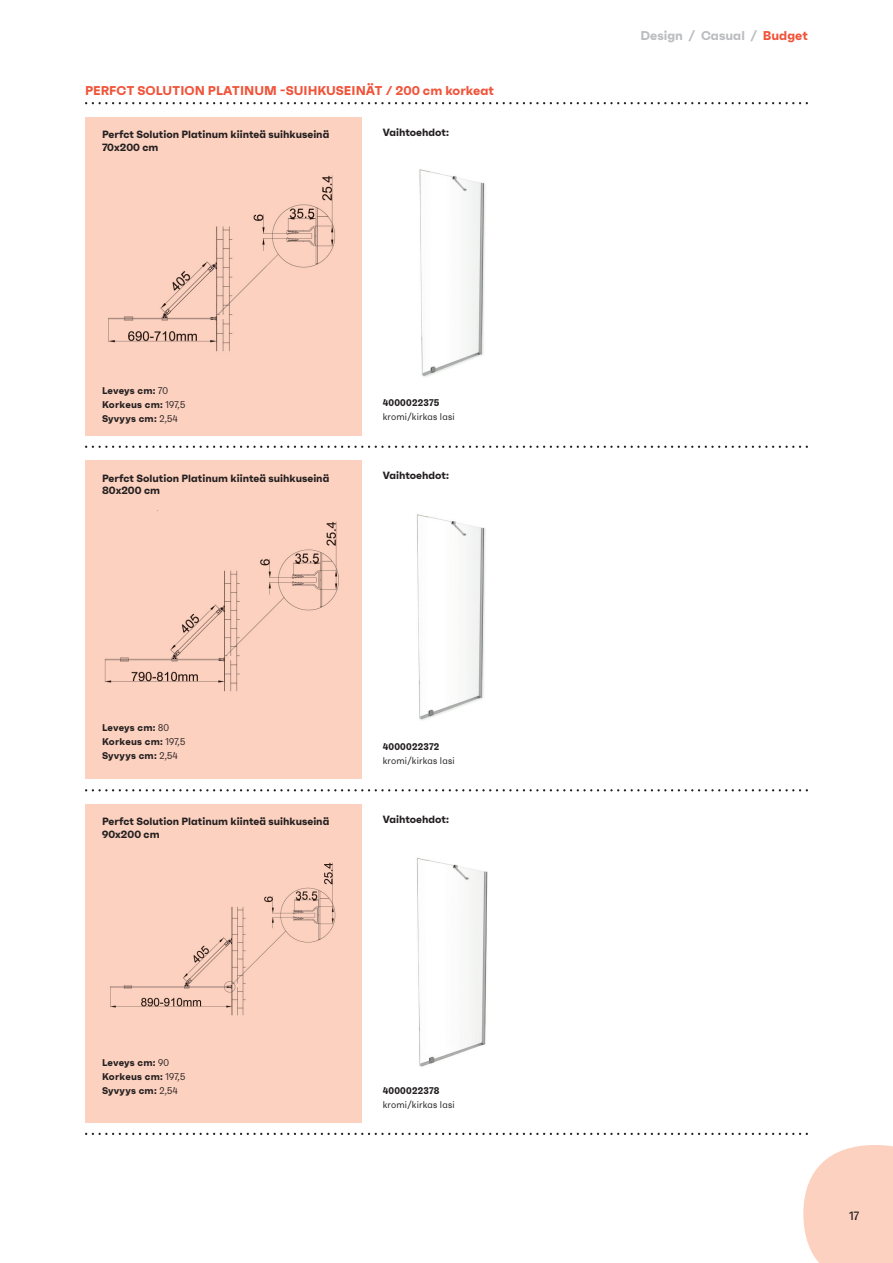
<style>
.page{position:relative;width:893px;height:1263px;background:#fff}
.page>*{position:absolute;margin:0;border:0;box-sizing:border-box;transform-origin:0 0}
.t1{font:700 12.75px "Faktum";color:#f0543a}
.t2{font:700 12.75px "Faktum";color:#bcbdc0}
.t3{font:500 12px "Faktum Con";color:#231f20}
.t4{font:700 10.5px/12.6px "Faktum";color:#231f20}
.t5{font:700 9.75px/14.2px "Faktum";letter-spacing:.025em;color:#231f20}
.t6{font:9.75px "Faktum Con";letter-spacing:.025em;color:#231f20}
.t7{font:700 9.75px "Faktum Con";letter-spacing:.025em;color:#231f20}
.s1{font-family:"Faktum Con";font-weight:400}
.s2{color:#f0543a}
</style>
<div class="page">
<svg style="left:803px;top:1145px;width:90px;height:118px;background:#fcd6c6"></svg>
<img style="left:419px;top:169px;width:67px;height:208px">
<div style="left:85px;top:117px;width:276px;height:318px;background:#fcd1bf"></div>
<img style="left:108px;top:175px;width:227px;height:177px">
<svg style="left:85px;top:446px;width:723px;height:2px"></svg>
<img style="left:417px;top:514px;width:69px;height:206px">
<div style="left:85px;top:461px;width:276px;height:318px;background:#fcd1bf"></div>
<img style="left:104px;top:521px;width:235px;height:171px">
<svg style="left:85px;top:789px;width:723px;height:2px"></svg>
<img style="left:417px;top:858px;width:71px;height:209px">
<div style="left:85px;top:804px;width:276px;height:318px;background:#fcd1bf"></div>
<img style="left:110px;top:862px;width:226px;height:154px">
<svg style="left:85px;top:1133px;width:723px;height:2px"></svg>
<svg style="left:85px;top:102px;width:723px;height:2px"></svg>
<p class="t1" style="left:85px;top:83px;width:410px">PERFCT SOLUTION PLATINUM -SUIHKUSEINÄT / 200 cm korkeat</p>
<p class="t4" style="left:102px;top:128px;width:229px">Perfct Solution Platinum kiinteä suihkuseinä<br>70x200 cm</p>
<p class="t4" style="left:383px;top:126px;width:68px">Vaihtoehdot:</p>
<p class="t5" style="left:102px;top:383px;width:85px">Leveys cm: <span class="s1">70<br></span>Korkeus cm: <span class="s1">197,5<br></span>Syvyys cm: <span class="s1">2,54</span></p>
<p class="t4" style="left:102px;top:472px;width:229px">Perfct Solution Platinum kiinteä suihkuseinä<br>80x200 cm</p>
<p class="t7" style="left:383px;top:396px;width:58px">4000022375</p>
<p class="t6" style="left:383px;top:411px;width:73px">kromi/kirkas lasi</p>
<p class="t4" style="left:383px;top:469px;width:68px">Vaihtoehdot:</p>
<p class="t5" style="left:102px;top:720px;width:85px">Leveys cm: <span class="s1">80<br></span>Korkeus cm: <span class="s1">197,5<br></span>Syvyys cm: <span class="s1">2,54</span></p>
<p class="t4" style="left:102px;top:815px;width:229px">Perfct Solution Platinum kiinteä suihkuseinä<br>90x200 cm</p>
<p class="t7" style="left:383px;top:740px;width:58px">4000022372</p>
<p class="t6" style="left:383px;top:755px;width:73px">kromi/kirkas lasi</p>
<p class="t4" style="left:383px;top:813px;width:68px">Vaihtoehdot:</p>
<p class="t5" style="left:102px;top:1055px;width:85px">Leveys cm: <span class="s1">90<br></span>Korkeus cm: <span class="s1">197,5<br></span>Syvyys cm: <span class="s1">2,54</span></p>
<p class="t7" style="left:383px;top:1084px;width:58px">4000022378</p>
<p class="t6" style="left:383px;top:1099px;width:73px">kromi/kirkas lasi</p>
<p class="t2" style="left:640px;top:27px;width:169px">Design / Casual / <span class="s2">Budget</span></p>
<p class="t3" style="left:849px;top:1208px;width:11px">17</p>
</div>
